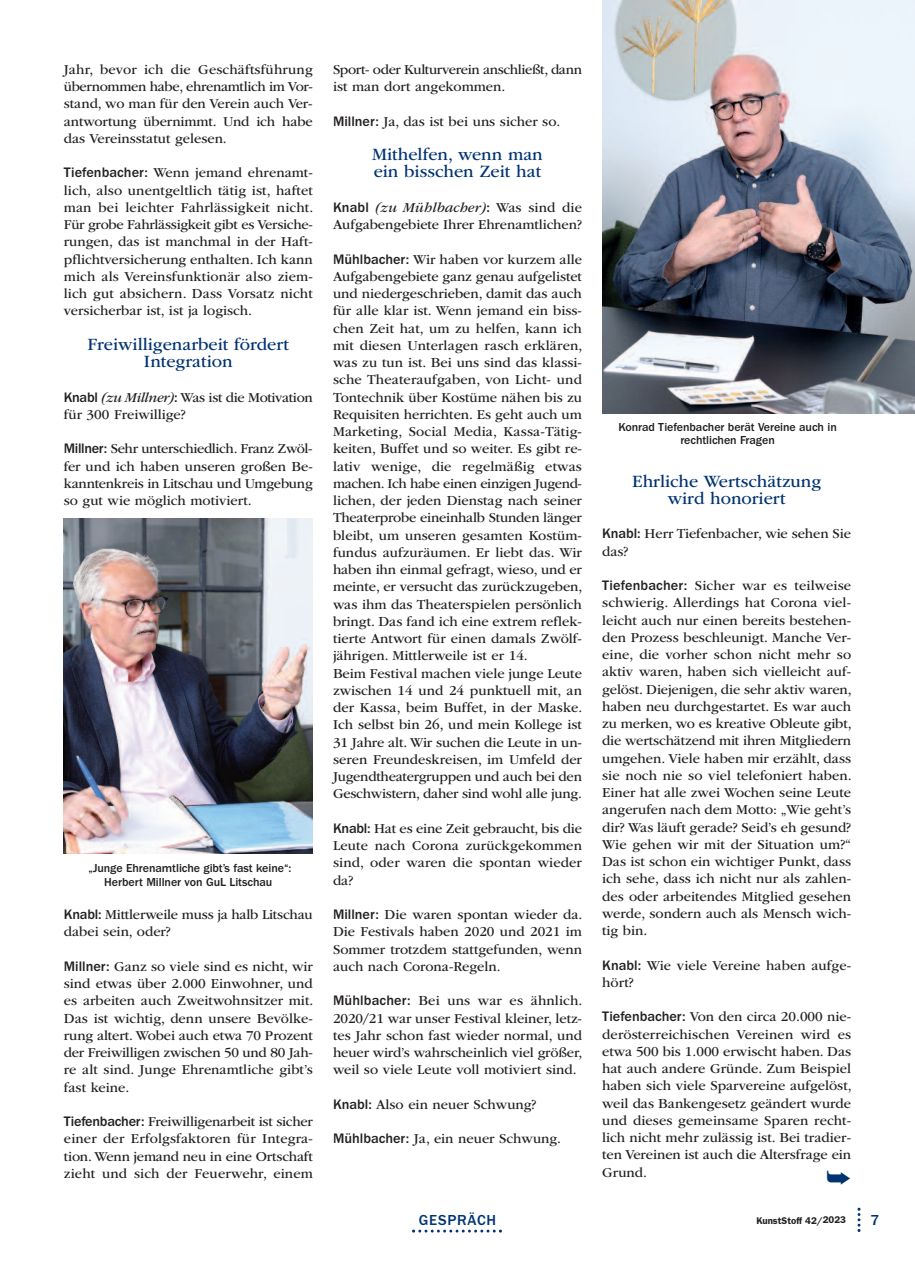
<style>
.page{position:relative;width:915px;height:1263px;background:#fff}
.page>*{position:absolute;margin:0;border:0;box-sizing:border-box;transform-origin:0 0}
.t1{font:18px/17.2px "ITC Garamond Std";color:#013371;text-align:center}
.t2{font:500 15px "ITC Franklin Gothic Std";letter-spacing:.05em;color:#013371}
.t3{font:14.25px/17.2px "ITC Garamond Std";color:#231f20;text-align:justify}
.t4{font:14.25px/17.2px "ITC Garamond Std";letter-spacing:-.025em;color:#231f20}
.t5{font:500 12px/13.5px "ITC Franklin Gothic Std";letter-spacing:-.005em;color:#231f20;text-align:center}
.t6{font:600 9.75px "ITC Franklin Gothic Std";letter-spacing:-.005em;color:#231f20}
.s1{font-family:"ITC Franklin Gothic Std";font-weight:500}
.s2{font-style:italic}
</style>
<div class="page">
<svg style="left:412px;top:1229px;width:89px;height:3px"></svg>
<svg style="left:857px;top:1208px;width:3px;height:24px"></svg>
<img style="left:64px;top:518px;width:249px;height:336px">
<img style="left:602px;top:0;width:312px;height:413px">
<p class="t3" style="left:64px;top:62px;width:250px">Jahr, bevor ich die Geschäftsführung übernommen habe, ehrenamtlich im Vor&shy;stand, wo man für den Verein auch Ver&shy;antwortung übernimmt. Und ich habe das Vereinsstatut gelesen.</p>
<p class="t3" style="left:64px;top:165px;width:251px"><span class="s1">Tiefenbacher:</span> Wenn jemand ehrenamt&shy;lich, also unentgeltlich tätig ist, haftet man bei leichter Fahrlässigkeit nicht.<br>Für grobe Fahrlässigkeit gibt es Versiche&shy;rungen, das ist manchmal in der Haft&shy;pflichtversicherung enthalten. Ich kann mich als Vereinsfunktionär also ziem&shy;lich gut absichern. Dass Vorsatz nicht versicherbar ist, ist ja logisch.</p>
<p class="t1" style="left:87px;top:337px;width:203px">Freiwilligenarbeit fördert<br>Integration</p>
<p class="t4" style="left:64px;top:390px;width:250px"><span class="s1">Knabl</span> <span class="s2">(zu Millner)</span><span class="s1">:</span> Was ist die Motivation für 300 Freiwillige?</p>
<p class="t3" style="left:64px;top:441px;width:250px"><span class="s1">Millner:</span> Sehr unterschiedlich. Franz Zwöl&shy;fer und ich haben unseren großen Be&shy;kanntenkreis in Litschau und Umgebung so gut wie möglich motiviert.</p>
<p class="t5" style="left:88px;top:862px;width:204px">„Junge Ehrenamtliche gibt’s fast keine“:<br>Herbert Millner von GuL Litschau</p>
<p class="t3" style="left:64px;top:907px;width:250px"><span class="s1">Knabl:</span> Mittlerweile muss ja halb Litschau dabei sein, oder?</p>
<p class="t3" style="left:64px;top:959px;width:251px"><span class="s1">Millner:</span> Ganz so viele sind es nicht, wir sind etwas über 2.000 Einwohner, und es arbeiten auch Zweitwohnsitzer mit.<br>Das ist wichtig, denn unsere Bevölke&shy;rung altert. Wobei auch etwa 70 Prozent der Freiwilligen zwischen 50 und 80 Jah&shy;re alt sind. Junge Ehrenamtliche gibt’s fast keine.</p>
<p class="t3" style="left:64px;top:1114px;width:250px"><span class="s1">Tiefenbacher:</span> Freiwilligenarbeit ist sicher einer der Erfolgsfaktoren für Integra&shy;tion. Wenn jemand neu in eine Ortschaft zieht und sich der Feuerwehr, einem</p>
<p class="t4" style="left:333px;top:62px;width:250px">Sport- oder Kulturverein anschließt, dann ist man dort angekommen.</p>
<p class="t3" style="left:333px;top:114px;width:229px"><span class="s1">Millner:</span> Ja, das ist bei uns sicher so.</p>
<p class="t1" style="left:372px;top:147px;width:172px;text-align:left">Mithelfen, wenn man ein bisschen Zeit hat</p>
<p class="t3" style="left:333px;top:200px;width:250px"><span class="s1">Knabl</span> <span class="s2">(zu Mühlbacher)</span><span class="s1">:</span> Was sind die<br>Aufgabengebiete Ihrer Ehrenamtlichen?</p>
<p class="t3" style="left:333px;top:252px;width:251px;text-align:left"><span class="s1">Mühlbacher:</span> Wir haben vor kurzem alle Aufgabengebiete ganz genau aufgelistet und niedergeschrieben, damit das auch für alle klar ist. Wenn jemand ein biss&shy;chen Zeit hat, um zu helfen, kann ich mit diesen Unterlagen rasch erklären, was zu tun ist. Bei uns sind das klassi&shy;sche Theateraufgaben, von Licht- und Tontechnik über Kostüme nähen bis zu Requisiten herrichten. Es geht auch um Marketing, Social Media, Kassa-Tätig&shy;keiten, Buffet und so weiter. Es gibt re&shy;lativ wenige, die regelmäßig etwas machen. Ich habe einen einzigen Jugend&shy;lichen, der jeden Dienstag nach seiner Theaterprobe eineinhalb Stunden länger bleibt, um unseren gesamten Kostüm&shy;fundus aufzuräumen. Er liebt das. Wir haben ihn einmal gefragt, wieso, und er meinte, er versucht das zurückzugeben, was ihm das Theaterspielen persönlich bringt. Das fand ich eine extrem reflek&shy;tierte Antwort für einen damals Zwölf&shy;jährigen. Mittlerweile ist er 14.<br>Beim Festival machen viele junge Leute zwischen 14 und 24 punktuell mit, an der Kassa, beim Buffet, in der Maske.<br>Ich selbst bin 26, und mein Kollege ist 31 Jahre alt. Wir suchen die Leute in un&shy;seren Freundeskreisen, im Umfeld der Jugendtheatergruppen und auch bei den Geschwistern, daher sind wohl alle jung.</p>
<p class="t3" style="left:333px;top:821px;width:250px"><span class="s1">Knabl:</span> Hat es eine Zeit gebraucht, bis die Leute nach Corona zurückgekommen sind, oder waren die spontan wieder da?</p>
<p class="t3" style="left:333px;top:907px;width:251px"><span class="s1">Millner:</span> Die waren spontan wieder da.<br>Die Festivals haben 2020 und 2021 im Sommer trotzdem stattgefunden, wenn auch nach Corona-Regeln.</p>
<p class="t3" style="left:333px;top:993px;width:251px"><span class="s1">Mühlbacher:</span> Bei uns war es ähnlich.<br>2020/21 war unser Festival kleiner, letz&shy;tes Jahr schon fast wieder normal, und heuer wird’s wahrscheinlich viel größer, weil so viele Leute voll motiviert sind.</p>
<p class="t3" style="left:333px;top:1097px;width:205px"><span class="s1">Knabl:</span> Also ein neuer Schwung?</p>
<p class="t3" style="left:333px;top:1131px;width:229px"><span class="s1">Mühlbacher:</span> Ja, ein neuer Schwung.</p>
<p class="t5" style="left:618px;top:421px;width:220px">Konrad Tiefenbacher berät Vereine auch in rechtlichen Fragen</p>
<p class="t1" style="left:632px;top:474px;width:190px">Ehrliche Wertschätzung wird honoriert</p>
<p class="t3" style="left:602px;top:526px;width:250px"><span class="s1">Knabl:</span> Herr Tiefenbacher, wie sehen Sie das?</p>
<p class="t3" style="left:602px;top:578px;width:251px"><span class="s1">Tiefenbacher:</span> Sicher war es teilweise schwierig. Allerdings hat Corona viel&shy;leicht auch nur einen bereits bestehen&shy;den Prozess beschleunigt. Manche Ver&shy;eine, die vorher schon nicht mehr so aktiv waren, haben sich vielleicht auf&shy;gelöst. Diejenigen, die sehr aktiv waren, haben neu durchgestartet. Es war auch zu merken, wo es kreative Obleute gibt, die wertschätzend mit ihren Mitgliedern umgehen. Viele haben mir erzählt, dass sie noch nie so viel telefoniert haben.<br>Einer hat alle zwei Wochen seine Leute angerufen nach dem Motto: „Wie geht’s dir? Was läuft gerade? Seid’s eh gesund?<br>Wie gehen wir mit der Situation um?“ Das ist schon ein wichtiger Punkt, dass ich sehe, dass ich nicht nur als zahlen&shy;des oder arbeitendes Mitglied gesehen werde, sondern auch als Mensch wich&shy;tig bin.</p>
<p class="t3" style="left:602px;top:958px;width:250px"><span class="s1">Knabl:</span> Wie viele Vereine haben aufge&shy;hört?</p>
<p class="t3" style="left:602px;top:1009px;width:251px"><span class="s1">Tiefenbacher:</span> Von den circa 20.000 nie&shy;derösterreichischen Vereinen wird es etwa 500 bis 1.000 erwischt haben. Das hat auch andere Gründe. Zum Beispiel haben sich viele Sparvereine aufgelöst, weil das Bankengesetz geändert wurde und dieses gemeinsame Sparen recht&shy;lich nicht mehr zulässig ist. Bei tradier&shy;ten Vereinen ist auch die Altersfrage ein Grund.</p>
<p class="t2" style="left:418px;top:1215px;width:79px">GESPRÄCH</p>
<p class="t6" style="left:756px;top:1217px;width:91px">KunstStoff 42/2023</p>
<p class="t2" style="left:870px;top:1215px;width:10px">7</p>
</div>
